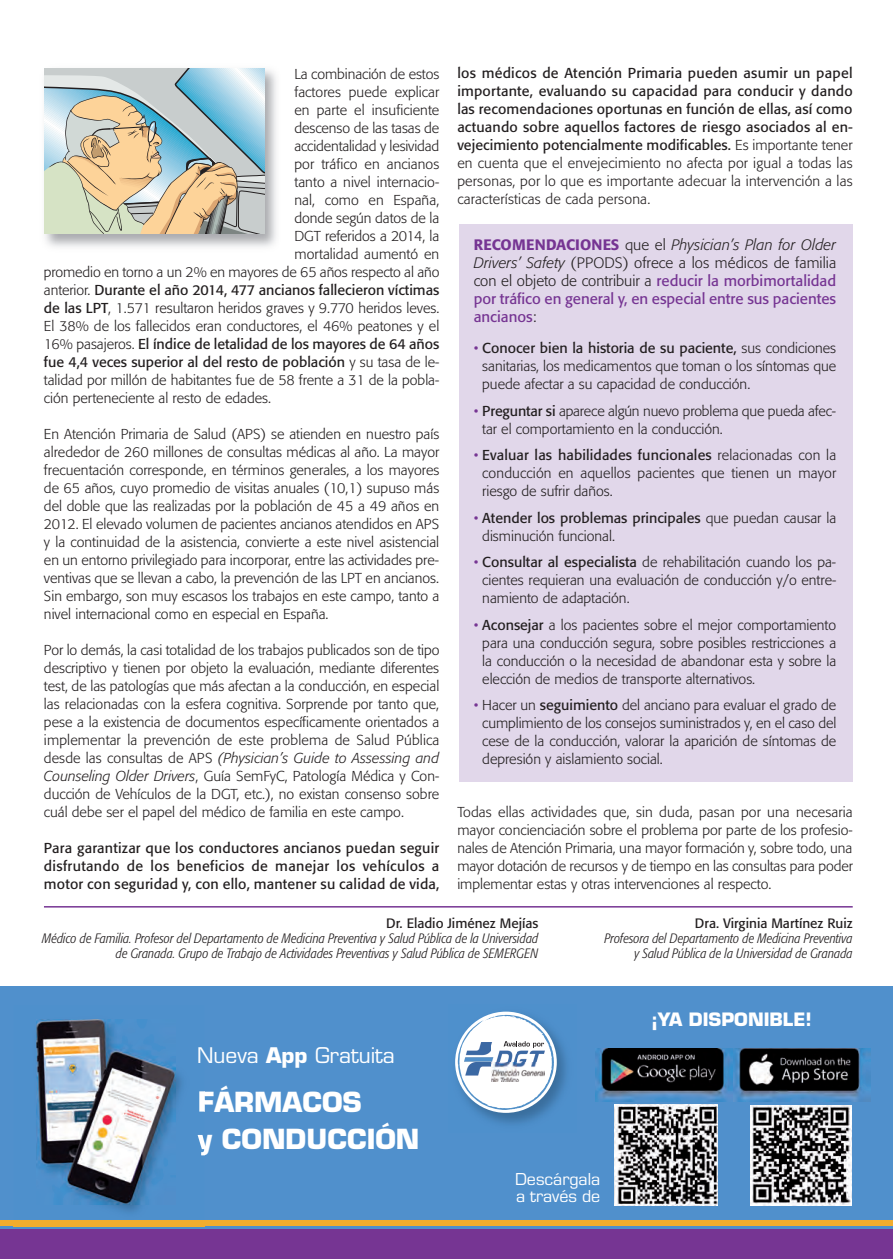
<style>
.page{position:relative;width:893px;height:1259px;background:#fff}
.page>*{position:absolute;margin:0;border:0;box-sizing:border-box;transform-origin:0 0}
.t1{font:700 27px/37.5px "Eurostile";color:#fff}
.t2{font:21px "Eurostile";color:#fff}
.t3{font:18px/16.5px "Eurostile Rmn";color:#fff}
.t4{font:700 18px "Eurostile";color:#fff}
.t5{font:15px/18px "Formata";color:#763593;text-align:justify}
.t6{font:300 14.25px/18px "Formata";color:#231f20;text-align:justify}
.t7{font:14.25px/18px "Formata";color:#231f20;text-align:justify}
.t8{font:italic 300 condensed 13.5px/15px "Formata";color:#231f20;text-align:right}
.t9{font:13.5px "Formata";color:#231f20}
.s1{font-weight:300}
.s2{font-weight:400}
.s3{font-style:italic}
.s4{font-weight:500}
.s5{font-weight:300;color:#231f20}
.s6{font-weight:300;font-style:italic;color:#231f20}
.s7{color:#763593}
.s8{font-weight:700}
</style>
<div class="page">
<div style="left:0;top:986px;width:892px;height:272px;background:#5090cc"></div>
<div style="left:0;top:1229px;width:892px;height:29px;background:#763593"></div>
<div style="left:0;top:1220px;width:892px;height:5px;background:#f2ad2e"></div>
<img style="left:44px;top:68px;width:232px;height:179px">
<svg style="left:45px;top:68px;width:219px;height:166px;background:#c0c6b9"></svg>
<div style="left:459px;top:224px;width:393px;height:558px;background:#e1d7ea"></div>
<img style="left:614px;top:1104px;width:103px;height:101px">
<img style="left:595px;top:1048px;width:275px;height:53px">
<img style="left:750px;top:1105px;width:100px;height:100px">
<img style="left:455px;top:1033px;width:112px;height:91px">
<svg style="left:455px;top:1011px;width:101px;height:101px"></svg>
<svg style="left:457px;top:1014px;width:96px;height:95px;background:#c4d4e5"></svg>
<img style="left:14px;top:1021px;width:190px;height:206px">
<img style="left:199px;top:1090px;width:5px;height:21px">
<img style="left:197px;top:1133px;width:7px;height:22px">
<img style="left:37px;top:1019px;width:138px;height:185px">
<hr style="left:44px;top:906px;width:808px;height:1px;background:#763593">
<p class="t6" style="left:294px;top:66px;width:146px">La combinación de estos</p>
<p class="t6" style="left:294px;top:84px;width:146px">factores puede explicar</p>
<p class="t6" style="left:294px;top:102px;width:146px">en parte el insuficiente</p>
<p class="t6" style="left:294px;top:120px;width:146px">descenso de las tasas de</p>
<p class="t6" style="left:294px;top:138px;width:146px">accidentalidad y lesividad</p>
<p class="t6" style="left:294px;top:156px;width:146px">por tráfico en ancianos</p>
<p class="t6" style="left:294px;top:174px;width:146px">tanto a nivel internacio-</p>
<p class="t6" style="left:294px;top:192px;width:146px">nal, como en España,</p>
<p class="t6" style="left:294px;top:210px;width:146px">donde según datos de la</p>
<p class="t6" style="left:294px;top:228px;width:146px">DGT referidos a 2014, la</p>
<p class="t6" style="left:294px;top:246px;width:146px">mortalidad aumentó en</p>
<p class="t6" style="left:44px;top:264px;width:397px">promedio en torno a un 2% en mayores de 65 años respecto al año</p>
<p class="t7" style="left:44px;top:282px;width:396px"><span class="s1">anterior.</span> Durante el año 2014, 477 ancianos fallecieron víctimas</p>
<p class="t6" style="left:44px;top:300px;width:396px"><span class="s2">de las LPT</span>, 1.571 resultaron heridos graves y 9.770 heridos leves.</p>
<p class="t6" style="left:44px;top:318px;width:396px">El 38% de los fallecidos eran conductores, el 46% peatones y el</p>
<p class="t7" style="left:44px;top:336px;width:397px"><span class="s1">16% pasajeros.</span> El índice de letalidad de los mayores de 64 años</p>
<p class="t7" style="left:44px;top:354px;width:396px">fue 4,4 veces superior al del resto de población <span class="s1">y su tasa de le-</span></p>
<p class="t6" style="left:44px;top:372px;width:396px">talidad por millón de habitantes fue de 58 frente a 31 de la pobla-</p>
<p class="t6" style="left:44px;top:390px;width:229px">ción perteneciente al resto de edades.</p>
<p class="t6" style="left:44px;top:426px;width:397px">En Atención Primaria de Salud (APS) se atienden en nuestro país alrededor de 260 millones de consultas médicas al año. La mayor frecuentación corresponde, en términos generales, a los mayores de 65 años, cuyo promedio de visitas anuales (10,1) supuso más del doble que las realizadas por la población de 45 a 49 años en 2012. El elevado volumen de pacientes ancianos atendidos en APS y la continuidad de la asistencia, convierte a este nivel asistencial en un entorno privilegiado para incorporar, entre las actividades pre&shy;ventivas que se llevan a cabo, la prevención de las LPT en ancianos.<br>Sin embargo, son muy escasos los trabajos en este campo, tanto a nivel internacional como en especial en España.</p>
<p class="t6" style="left:44px;top:642px;width:397px">Por lo demás, la casi totalidad de los trabajos publicados son de tipo descriptivo y tienen por objeto la evaluación, mediante diferentes test, de las patologías que más afectan a la conducción, en especial las relacionadas con la esfera cognitiva. Sorprende por tanto que, pese a la existencia de documentos específicamente orientados a implementar la prevención de este problema de Salud Pública desde las consultas de APS <span class="s3">(Physician’s Guide to Assessing and Counseling Older Drivers</span>, Guía SemFyC, Patología Médica y Con&shy;ducción de Vehículos de la DGT, etc.), no existan consenso sobre cuál debe ser el papel del médico de familia en este campo.</p>
<p class="t7" style="left:44px;top:840px;width:396px">Para garantizar que los conductores ancianos puedan seguir disfrutando de los beneficios de manejar los vehículos a motor con seguridad y, con ello, mantener su calidad de vida,</p>
<p class="t7" style="left:457px;top:66px;width:397px">los médicos de Atención Primaria pueden asumir un papel importante, evaluando su capacidad para conducir y dando las recomendaciones oportunas en función de ellas, así como actuando sobre aquellos factores de riesgo asociados al en&shy;vejecimiento potencialmente modificables. <span class="s1">Es importante tener en cuenta que el envejecimiento no afecta por igual a todas las personas, por lo que es importante adecuar la intervención a las características de cada persona.</span></p>
<p class="t5" style="left:473px;top:237px;width:364px"><span class="s4">RECOMENDACIONES</span> <span class="s5">que el</span> <span class="s6">Physician’s Plan for Older Drivers’ Safety</span> <span class="s5">(PPODS) ofrece a los médicos de familia con el objeto de contribuir a</span> reducir la morbimortalidad por tráfico en general y, en especial entre sus pacientes ancianos<span class="s5">:</span></p>
<p class="t6" style="left:482px;top:340px;width:355px;text-indent:-9px"><span class="s7">•</span> <span class="s2">Conocer bien la historia de su paciente,</span> sus condiciones sanitarias, los medicamentos que toman o los síntomas que puede afectar a su capacidad de conducción.</p>
<p class="t6" style="left:482px;top:402px;width:355px;text-indent:-9px"><span class="s7">•</span> <span class="s2">Preguntar si</span> aparece algún nuevo problema que pueda afec&shy;tar el comportamiento en la conducción.</p>
<p class="t6" style="left:482px;top:447px;width:355px;text-indent:-9px"><span class="s7">•</span> <span class="s2">Evaluar las habilidades funcionales</span> relacionadas con la conducción en aquellos pacientes que tienen un mayor riesgo de sufrir daños.</p>
<p class="t6" style="left:482px;top:509px;width:355px;text-indent:-9px"><span class="s7">•</span> <span class="s2">Atender los problemas principales</span> que puedan causar la disminución funcional.</p>
<p class="t6" style="left:482px;top:554px;width:355px;text-indent:-9px"><span class="s7">•</span> <span class="s2">Consultar al especialista</span> de rehabilitación cuando los pa&shy;cientes requieran una evaluación de conducción y/o entre&shy;namiento de adaptación.</p>
<p class="t6" style="left:482px;top:616px;width:355px;text-indent:-9px"><span class="s7">•</span> <span class="s2">Aconsejar</span> a los pacientes sobre el mejor comportamiento para una conducción segura, sobre posibles restricciones a la conducción o la necesidad de abandonar esta y sobre la elección de medios de transporte alternativos.</p>
<p class="t6" style="left:482px;top:697px;width:355px;text-indent:-9px"><span class="s7">•</span> Hacer un <span class="s2">seguimiento</span> del anciano para evaluar el grado de cumplimiento de los consejos suministrados y, en el caso del cese de la conducción, valorar la aparición de síntomas de depresión y aislamiento social.</p>
<p class="t6" style="left:457px;top:803px;width:397px">Todas ellas actividades que, sin duda, pasan por una necesaria mayor concienciación sobre el problema por parte de los profesio&shy;nales de Atención Primaria, una mayor formación y, sobre todo, una mayor dotación de recursos y de tiempo en las consultas para poder implementar estas y otras intervenciones al respecto.</p>
<p class="t9" style="left:386px;top:917px;width:154px">Dr. Eladio Jiménez Mejías</p>
<p class="t8" style="left:42px;top:932px;width:497px">Médico de Familia. Profesor del Departamento de Medicina Preventiva y Salud Pública de la Universidad de Granada. Grupo de Trabajo de Actividades Preventivas y Salud Pública de SEMERGEN</p>
<h2 class="t2" style="left:197px;top:1047px;width:199px">Nueva <span class="s8">App</span> Gratuita</h2>
<h1 class="t1" style="left:198px;top:1085px;width:223px">FÁRMACOS<br>y CONDUCCIÓN</h1>
<p class="t9" style="left:694px;top:917px;width:159px">Dra. Virginia Martínez Ruiz</p>
<p class="t8" style="left:604px;top:931px;width:249px">Profesora del Departamento de Medicina Preventiva y Salud Pública de la Universidad de Granada</p>
<p class="t4" style="left:651px;top:1012px;width:162px">¡YA DISPONIBLE!</p>
<p class="t3" style="left:515px;top:1172px;width:86px">Descárgala a través de</p>
</div>
